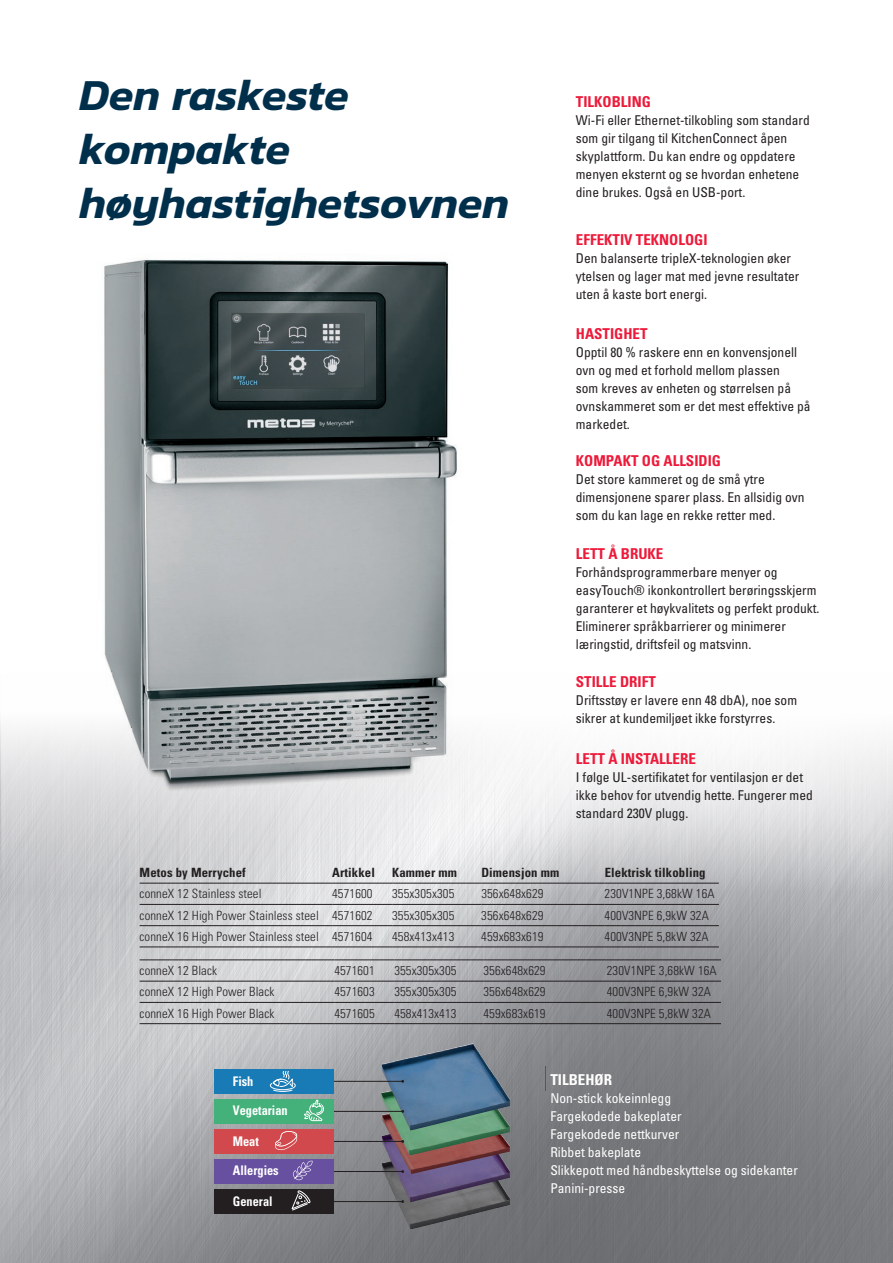
<style>
.page{position:relative;width:893px;height:1263px;background:#fff}
.page>*{position:absolute;margin:0;border:0;box-sizing:border-box;transform-origin:0 0}
.t1{font:italic 600 45px/54px "Kanit";letter-spacing:-.005em;color:#002f4c}
.t2{font:700 condensed 15px "Univers LT Std";color:#ed1a3a}
.t3{font:700 condensed 15px "Univers LT Std";color:#fff}
.t4{font:condensed 13.5px/18px "Univers LT Std";color:#231f20}
.t5{font:condensed 13.5px/18px "Univers LT Std";color:#fff}
.t6{font:700 condensed 13.35px/28.7px "Univers LT Std";color:#fff;scale:.93 1}
.t7{font:300 condensed 12.75px "Univers LT Std";letter-spacing:.01em;color:#231f20}
.t8{font:700 condensed 12.75px "Univers LT Std";letter-spacing:.01em;color:#231f20}
</style>
<div class="page">
<img style="left:0;top:720px;width:892px;height:543px">
<img style="left:90px;top:259px;width:375px;height:576px">
<svg style="left:545px;top:1067px;width:1px;height:24px"></svg>
<img style="left:382px;top:1202px;width:128px;height:27px">
<img style="left:382px;top:1130px;width:128px;height:72px">
<img style="left:382px;top:1043px;width:128px;height:87px">
<hr style="left:307px;top:1081px;width:95px;height:1px;background:#231f20">
<hr style="left:307px;top:1111px;width:95px;height:1px;background:#231f20">
<hr style="left:307px;top:1141px;width:95px;height:1px;background:#231f20">
<hr style="left:307px;top:1171px;width:95px;height:1px;background:#231f20">
<hr style="left:307px;top:1201px;width:95px;height:1px;background:#231f20">
<div style="left:214px;top:1069px;width:119px;height:24px;background:#197bb6"></div>
<div style="left:214px;top:1099px;width:119px;height:24px;background:#43b179"></div>
<div style="left:214px;top:1129px;width:119px;height:25px;background:#d1494d"></div>
<div style="left:214px;top:1159px;width:119px;height:25px;background:#6850a1"></div>
<div style="left:214px;top:1189px;width:119px;height:25px;background:#231f20"></div>
<svg style="left:270px;top:1071px;width:54px;height:51px"></svg>
<svg style="left:275px;top:1131px;width:23px;height:19px"></svg>
<svg style="left:293px;top:1161px;width:19px;height:19px"></svg>
<svg style="left:291px;top:1188px;width:21px;height:23px"></svg>
<hr style="left:140px;top:883px;width:192px;height:1px;background:#231f20">
<hr style="left:332px;top:883px;width:60px;height:1px;background:#231f20">
<hr style="left:392px;top:883px;width:89px;height:1px;background:#231f20">
<hr style="left:481px;top:883px;width:124px;height:1px;background:#231f20">
<hr style="left:605px;top:883px;width:114px;height:1px;background:#231f20">
<hr style="left:140px;top:904px;width:192px;height:1px;background:#231f20">
<hr style="left:332px;top:904px;width:60px;height:1px;background:#231f20">
<hr style="left:392px;top:904px;width:89px;height:1px;background:#231f20">
<hr style="left:481px;top:904px;width:124px;height:1px;background:#231f20">
<hr style="left:605px;top:904px;width:114px;height:1px;background:#231f20">
<hr style="left:140px;top:925px;width:192px;height:1px;background:#231f20">
<hr style="left:332px;top:925px;width:60px;height:1px;background:#231f20">
<hr style="left:392px;top:925px;width:89px;height:1px;background:#231f20">
<hr style="left:481px;top:925px;width:124px;height:1px;background:#231f20">
<hr style="left:605px;top:925px;width:114px;height:1px;background:#231f20">
<hr style="left:140px;top:947px;width:192px;height:1px;background:#231f20">
<hr style="left:332px;top:947px;width:60px;height:1px;background:#231f20">
<hr style="left:392px;top:947px;width:89px;height:1px;background:#231f20">
<hr style="left:481px;top:947px;width:124px;height:1px;background:#231f20">
<hr style="left:605px;top:947px;width:114px;height:1px;background:#231f20">
<hr style="left:140px;top:959px;width:194px;height:1px;background:#231f20">
<hr style="left:334px;top:959px;width:60px;height:1px;background:#231f20">
<hr style="left:394px;top:959px;width:89px;height:1px;background:#231f20">
<hr style="left:483px;top:959px;width:124px;height:1px;background:#231f20">
<hr style="left:607px;top:959px;width:114px;height:1px;background:#231f20">
<hr style="left:140px;top:981px;width:194px;height:1px;background:#231f20">
<hr style="left:334px;top:981px;width:60px;height:1px;background:#231f20">
<hr style="left:394px;top:981px;width:89px;height:1px;background:#231f20">
<hr style="left:483px;top:981px;width:124px;height:1px;background:#231f20">
<hr style="left:607px;top:981px;width:114px;height:1px;background:#231f20">
<hr style="left:140px;top:1002px;width:194px;height:1px;background:#231f20">
<hr style="left:334px;top:1002px;width:60px;height:1px;background:#231f20">
<hr style="left:394px;top:1002px;width:89px;height:1px;background:#231f20">
<hr style="left:483px;top:1002px;width:124px;height:1px;background:#231f20">
<hr style="left:607px;top:1002px;width:114px;height:1px;background:#231f20">
<hr style="left:140px;top:1023px;width:194px;height:1px;background:#231f20">
<hr style="left:334px;top:1023px;width:60px;height:1px;background:#231f20">
<hr style="left:394px;top:1023px;width:89px;height:1px;background:#231f20">
<hr style="left:483px;top:1023px;width:124px;height:1px;background:#231f20">
<hr style="left:607px;top:1023px;width:114px;height:1px;background:#231f20">
<h1 class="t1" style="left:79px;top:67px;width:431px">Den raskeste kompakte høyhastighetsovnen</h1>
<p class="t2" style="left:576px;top:92px;width:76px">TILKOBLING</p>
<p class="t4" style="left:576px;top:111px;width:235px">Wi-Fi eller Ethernet-tilkobling som standard som gir tilgang til KitchenConnect åpen skyplattform. Du kan endre og oppdatere menyen eksternt og se hvordan enhetene dine brukes. Også en USB-port.</p>
<p class="t2" style="left:576px;top:230px;width:133px">EFFEKTIV TEKNOLOGI</p>
<p class="t4" style="left:576px;top:249px;width:225px">Den balanserte tripleX-teknologien øker ytelsen og lager mat med jevne resultater uten å kaste bort energi.</p>
<p class="t2" style="left:576px;top:324px;width:73px">HASTIGHET</p>
<p class="t4" style="left:576px;top:343px;width:236px">Opptil 80 % raskere enn en konvensjonell ovn og med et forhold mellom plassen<br>som kreves av enheten og størrelsen på ovnskammeret som er det mest effektive på markedet.</p>
<p class="t2" style="left:576px;top:451px;width:147px">KOMPAKT OG ALLSIDIG</p>
<p class="t4" style="left:576px;top:470px;width:230px">Det store kammeret og de små ytre dimensjonene sparer plass. En allsidig ovn som du kan lage en rekke retter med.</p>
<p class="t2" style="left:576px;top:545px;width:89px">LETT Å BRUKE</p>
<p class="t4" style="left:576px;top:563px;width:245px">Forhåndsprogrammerbare menyer og easyTouch® ikonkontrollert berøringsskjerm garanterer et høykvalitets og perfekt produkt.<br>Eliminerer språkbarrierer og minimerer læringstid, driftsfeil og matsvinn.</p>
<p class="t2" style="left:576px;top:672px;width:81px">STILLE DRIFT</p>
<p class="t4" style="left:576px;top:691px;width:223px">Driftsstøy er lavere enn 48 dbA), noe som sikrer at kundemiljøet ikke forstyrres.</p>
<p class="t2" style="left:576px;top:749px;width:121px">LETT Å INSTALLERE</p>
<p class="t4" style="left:576px;top:768px;width:238px">I følge UL-sertifikatet for ventilasjon er det ikke behov for utvendig hette. Fungerer med standard 230V plugg.</p>
<p class="t8" style="left:140px;top:865px;width:108px">Metos by Merrychef</p>
<p class="t8" style="left:332px;top:865px;width:44px">Artikkel</p>
<p class="t8" style="left:392px;top:865px;width:66px">Kammer mm</p>
<p class="t8" style="left:481px;top:865px;width:79px">Dimensjon mm</p>
<p class="t8" style="left:605px;top:865px;width:102px">Elektrisk tilkobling</p>
<p class="t7" style="left:140px;top:886px;width:123px">conneX 12 Stainless steel</p>
<p class="t7" style="left:332px;top:886px;width:42px">4571600</p>
<p class="t7" style="left:392px;top:886px;width:64px">355x305x305</p>
<p class="t7" style="left:481px;top:886px;width:64px">356x648x629</p>
<p class="t7" style="left:605px;top:886px;width:111px">230V1NPE 3,68kW 16A</p>
<p class="t7" style="left:140px;top:907px;width:234px">conneX 12 High Power Stainless steel 4571602</p>
<p class="t7" style="left:392px;top:907px;width:64px">355x305x305</p>
<p class="t7" style="left:481px;top:907px;width:64px">356x648x629</p>
<p class="t7" style="left:605px;top:907px;width:106px">400V3NPE 6,9kW 32A</p>
<p class="t7" style="left:140px;top:929px;width:234px">conneX 16 High Power Stainless steel 4571604</p>
<p class="t7" style="left:392px;top:929px;width:64px">458x413x413</p>
<p class="t7" style="left:481px;top:929px;width:64px">459x683x619</p>
<p class="t7" style="left:605px;top:929px;width:106px">400V3NPE 5,8kW 32A</p>
<p class="t7" style="left:140px;top:963px;width:79px">conneX 12 Black</p>
<p class="t7" style="left:334px;top:963px;width:42px">4571601</p>
<p class="t7" style="left:394px;top:963px;width:64px">355x305x305</p>
<p class="t7" style="left:483px;top:963px;width:64px">356x648x629</p>
<p class="t7" style="left:607px;top:963px;width:111px">230V1NPE 3,68kW 16A</p>
<p class="t7" style="left:140px;top:984px;width:136px">conneX 12 High Power Black</p>
<p class="t7" style="left:334px;top:984px;width:42px">4571603</p>
<p class="t7" style="left:394px;top:984px;width:64px">355x305x305</p>
<p class="t7" style="left:483px;top:984px;width:64px">356x648x629</p>
<p class="t7" style="left:607px;top:984px;width:106px">400V3NPE 6,9kW 32A</p>
<p class="t7" style="left:140px;top:1005px;width:136px">conneX 16 High Power Black</p>
<p class="t7" style="left:334px;top:1005px;width:42px">4571605</p>
<p class="t7" style="left:394px;top:1005px;width:64px">458x413x413</p>
<p class="t7" style="left:483px;top:1005px;width:64px">459x683x619</p>
<p class="t7" style="left:607px;top:1005px;width:106px">400V3NPE 5,8kW 32A</p>
<p class="t6" style="left:233px;top:1067px;width:61px">Fish<br>Vegetarian</p>
<p class="t6" style="left:233px;top:1127px;width:51px">Meat<br>Allergies</p>
<p class="t6" style="left:233px;top:1187px;width:44px">General</p>
<p class="t3" style="left:550px;top:1071px;width:63px">TILBEHØR</p>
<p class="t5" style="left:550px;top:1089px;width:249px">Non-stick kokeinnlegg<br>Fargekodede bakeplater<br>Fargekodede nettkurver<br>Ribbet bakeplate<br>Slikkepott med håndbeskyttelse og sidekanter<br>Panini-presse</p>
</div>
